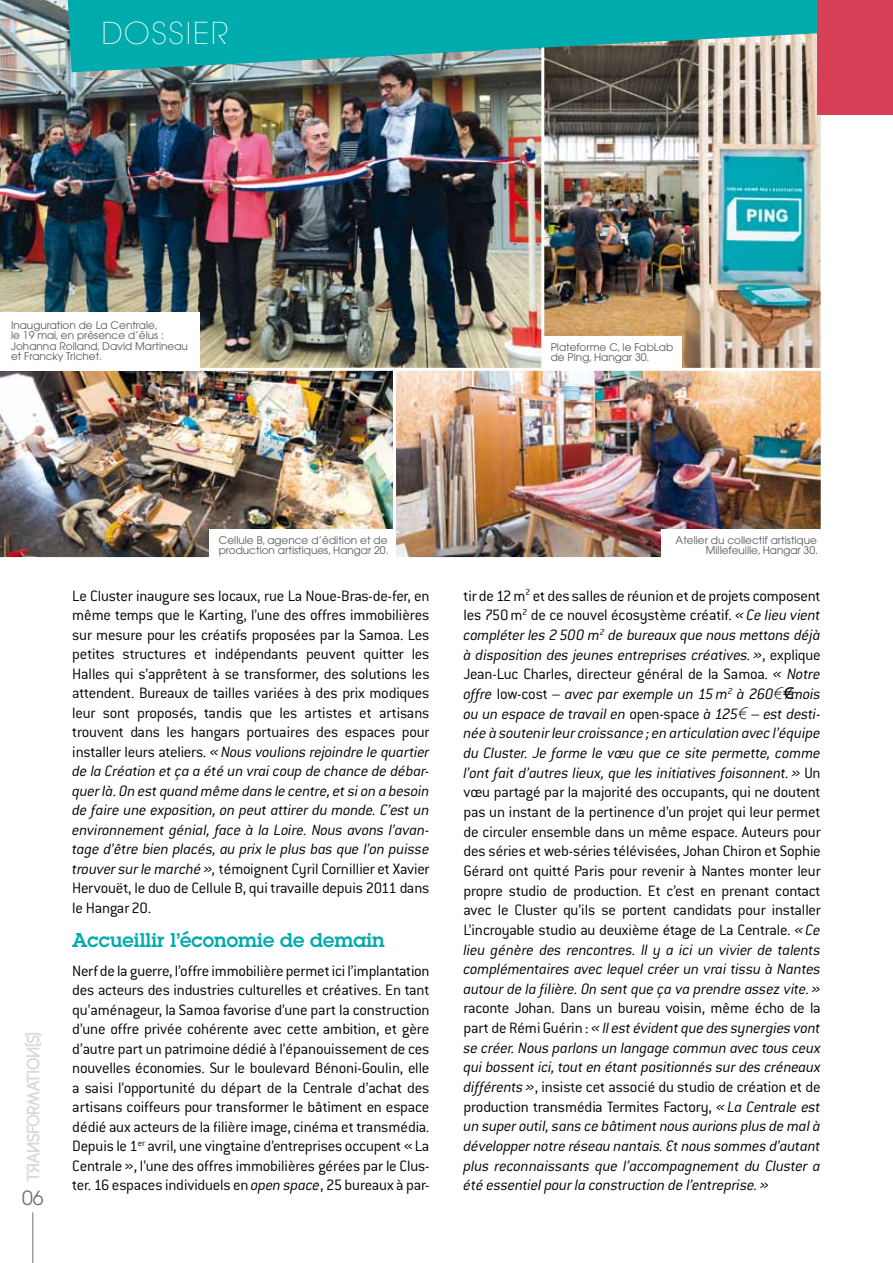
<style>
.page{position:relative;width:893px;height:1263px;background:#fff}
.page>*{position:absolute;margin:0;border:0;box-sizing:border-box;transform-origin:0 0}
.t1{font:200 30px "Avant Garde";letter-spacing:.055em;color:#fff}
.t2{font:600 19.5px "Lubalin Graph";color:#00abad}
.t3{font:19.5px "Avant Garde";color:#707172}
.t4{font:300 16.5px/19.5px "Conduit ITC";letter-spacing:-.015em;color:#000;text-align:justify}
.t5{font:italic 300 16.5px/19.6px "Conduit ITC";letter-spacing:-.015em;color:#000;text-align:justify}
.t6{font:10.5px/10.5px "Avant Garde";color:#58585a}
.s1{font-style:italic}
.s2{font-family:"Museo Sans 100";font-weight:400;font-style:italic}
.s3{font-style:normal}
</style>
<div class="page">
<hr style="left:33px;top:1212px;width:1px;height:51px;background:#707172">
<svg style="left:25px;top:1033px;width:16px;height:149px"></svg>
<img style="left:0;top:372px;width:391px;height:186px">
<img style="left:391px;top:372px;width:430px;height:186px">
<img style="left:0;top:0;width:540px;height:372px">
<img style="left:540px;top:72px;width:281px;height:300px">
<div style="left:0;top:312px;width:199px;height:59px;background:#fff"></div>
<div style="left:209px;top:529px;width:185px;height:31px;background:#fff"></div>
<div style="left:661px;top:529px;width:163px;height:31px;background:#fff"></div>
<div style="left:543px;top:336px;width:138px;height:34px;background:#fff"></div>
<svg style="left:68px;top:0;width:749px;height:72px;background:#26a3a3"></svg>
<div style="left:817px;top:0;width:76px;height:115px;background:#d63f55"></div>
<h1 class="t1" style="left:102px;top:15px;width:128px">DOSSIER</h1>
<p class="t6" style="left:11px;top:320px;width:178px">Inauguration de La Centrale,<br>le 19 mai, en présence d’élus :<br>Johanna Rolland, David Martineau et Francky Trichet.</p>
<p class="t6" style="left:551px;top:342px;width:124px">Plateforme C, le FabLab de Ping, Hangar 30.</p>
<p class="t3" style="left:22px;top:1186px;width:23px">06</p>
<p class="t6" style="left:219px;top:535px;width:171px">Cellule B, agence d’édition et de production artistiques, Hangar 20.</p>
<p class="t6" style="left:676px;top:535px;width:144px;text-align:right">Atelier du collectif artistique<br>Millefeuille, Hangar 30.</p>
<p class="t4" style="left:72px;top:586px;width:359px">Le Cluster inaugure ses locaux, rue La Noue-Bras-de-fer, en même temps que le Karting, l’une des offres immobilières sur mesure pour les créatifs proposées par la Samoa. Les petites structures et indépendants peuvent quitter les Halles qui s’apprêtent à se transformer, des solutions les attendent. Bureaux de tailles variées à des prix modiques leur sont proposés, tandis que les artistes et artisans trouvent dans les hangars portuaires des espaces pour installer leurs ateliers. <span class="s1">«Nous voulions rejoindre le quartier de la Création et ça a été un vrai coup de chance de débar&shy;quer là. On est quand même dans le centre, et si on a besoin de faire une exposition, on peut attirer du monde. C’est un environnement génial, face à la Loire. Nous avons l’avan&shy;tage d’être bien placés, au prix le plus bas que l’on puisse trouver sur le marché»,</span> témoignent Cyril Cornillier et Xavier Hervouët, le duo de Cellule B, qui travaille depuis 2011 dans le Hangar20.</p>
<p class="t2" style="left:72px;top:927px;width:314px">Accueillir l’économie de demain</p>
<p class="t4" style="left:72px;top:961px;width:359px">Nerf de la guerre, l’offre immobilière permet ici l’implantation des acteurs des industries culturelles et créatives. En tant qu’aménageur, la Samoa favorise d’une part la construction d’une offre privée cohérente avec cette ambition, et gère d’autre part un patrimoine dédié à l’épanouissement de ces nouvelles économies. Sur le boulevard Bénoni-Goulin, elle a saisi l’opportunité du départ de la Centrale d’achat des artisans coiffeurs pour transformer le bâtiment en espace dédié aux acteurs de la filière image, cinéma et transmédia.<br>Depuis le 1<sup>er</sup> avril, une vingtaine d’entreprises occupent «La Centrale», l’une des offres immobilières gérées par le Clus&shy;ter. 16 espaces individuels en <span class="s1">open space</span>, 25 bureaux à par-</p>
<p class="t4" style="left:463px;top:586px;width:359px">tir de 12m<sup>2</sup> et des salles de réunion et de projets composent les 750m<sup>2</sup> de ce nouvel écosystème créatif. <span class="s1">«Ce lieu vient compléter les 2500 m</span><sup>2</sup> <span class="s1">de bureaux que nous mettons déjà à disposition des jeunes entreprises créatives.»</span>, explique Jean-Luc Charles, directeur général de la Samoa. <span class="s1">« Notre offre</span> low-cost <span class="s1">– avec par exemple un 15m</span><sup>2</sup> <span class="s1">à 260</span><span class="s2">€</span><span class="s1">€/mois ou un espace de travail en</span> open-space <span class="s1">à 125</span><span class="s2">€</span> <span class="s1">– est desti&shy;née à soutenir leur croissance ; en articulation avec l’équipe du Cluster. Je forme le vœu que ce site permette, comme l’ont fait d’autres lieux, que les initiatives foisonnent.»</span> Un vœu partagé par la majorité des occupants, qui ne doutent pas un instant de la pertinence d’un projet qui leur permet de circuler ensemble dans un même espace. Auteurs pour des séries et web-séries télévisées, Johan Chiron et Sophie Gérard ont quitté Paris pour revenir à Nantes monter leur propre studio de production. Et c’est en prenant contact avec le Cluster qu’ils se portent candidats pour installer L’incroyable studio au deuxième étage de La Centrale. <span class="s1">«Ce lieu génère des rencontres. Il y a ici un vivier de talents complémentaires avec lequel créer un vrai tissu à Nantes autour de la filière. On sent que ça va prendre assez vite.»</span></p>
<p class="t5" style="left:463px;top:998px;width:359px"><span class="s3">raconte Johan. Dans un bureau voisin, même écho de la part de Rémi Guérin :</span> «Il est évident que des synergies vont se créer. Nous parlons un langage commun avec tous ceux qui bossent ici, tout en étant positionnés sur des créneaux différents»<span class="s3">, insiste cet associé du studio de création et de production transmédia Termites Factory,</span> «La Centrale est un super outil, sans ce bâtiment nous aurions plus de mal à développer notre réseau nantais. Et nous sommes d’autant plus reconnaissants que l’accompagnement du Cluster a été essentiel pour la construction de l’entreprise.»</p>
</div>
